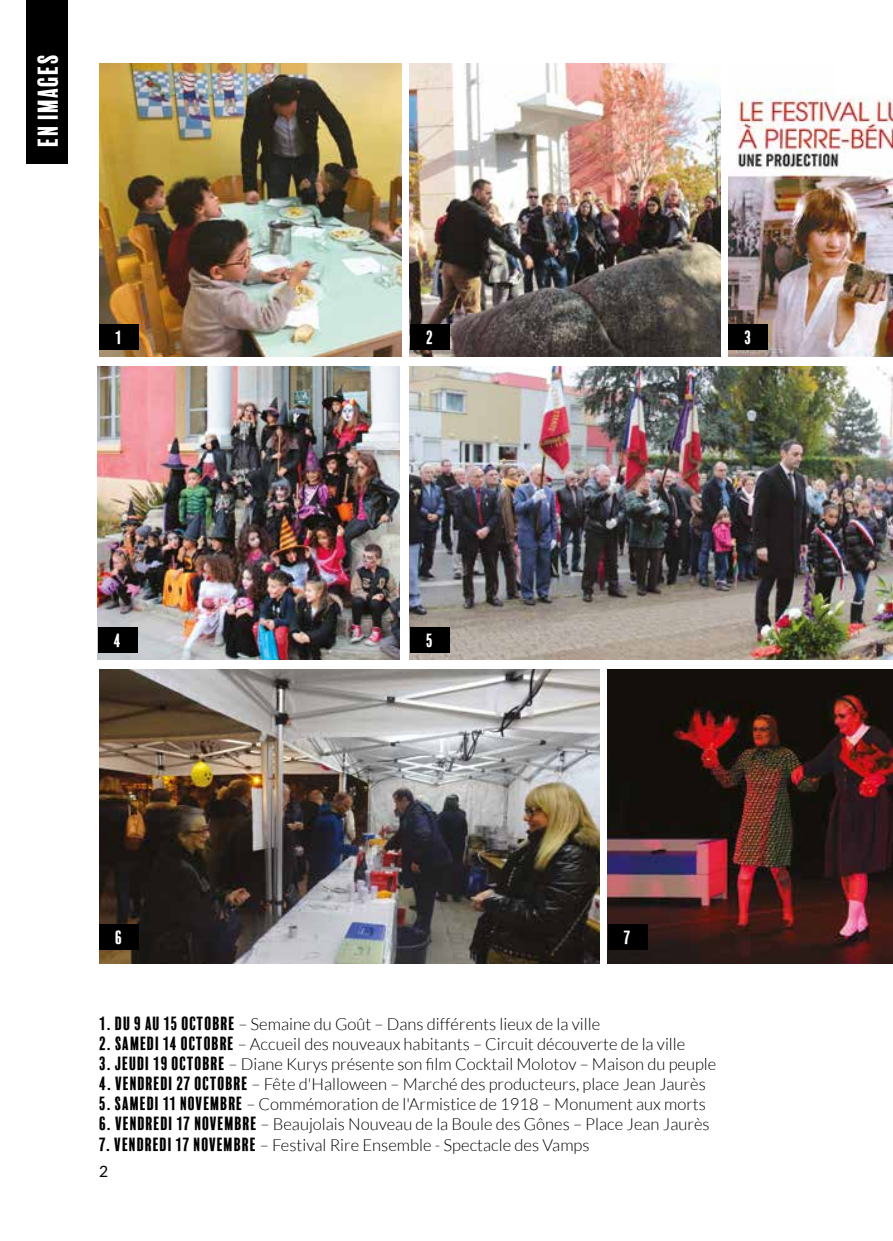
<style>
.page{position:relative;width:893px;height:1241px;background:#fff}
.page>*{position:absolute;margin:0;border:0;box-sizing:border-box;transform-origin:0 0}
.t1{font:26.25px "Balboa Plus Fill";color:#fff}
.t2{font:17.5px "Balboa Plus Fill";color:#fff}
.t3{font:300 16.62px "Lato";color:#000}
.t4{font:15.75px "Lato";color:#000}
.s1{font-family:"Balboa Plus Fill";font-weight:400;font-size:17.5px}
</style>
<div class="page">
<img style="left:608px;top:669px;width:285px;height:293px">
<img style="left:99px;top:63px;width:302px;height:293px">
<img style="left:410px;top:63px;width:311px;height:293px">
<img style="left:98px;top:366px;width:302px;height:293px">
<img style="left:99px;top:669px;width:500px;height:293px">
<div style="left:26px;top:0;width:42px;height:164px;background:#000"></div>
<div style="left:99px;top:324px;width:40px;height:25px;background:#000"></div>
<div style="left:410px;top:324px;width:40px;height:25px;background:#000"></div>
<div style="left:98px;top:627px;width:39px;height:25px;background:#000"></div>
<div style="left:99px;top:923px;width:40px;height:26px;background:#000"></div>
<div style="left:608px;top:923px;width:39px;height:25px;background:#000"></div>
<img style="left:729px;top:88px;width:164px;height:268px">
<div style="left:729px;top:324px;width:39px;height:25px;background:#000"></div>
<img style="left:410px;top:366px;width:483px;height:293px">
<div style="left:410px;top:627px;width:40px;height:25px;background:#000"></div>
<div style="left:836px;top:64px;width:57px;height:31px;background:#fff"></div>
<h1 class="t1" style="left:33px;top:147px;width:95px;rotate:-90deg">EN IMAGES</h1>
<p class="t2" style="left:115px;top:328px;width:9px">1</p>
<p class="t2" style="left:426px;top:328px;width:9px">2</p>
<p class="t2" style="left:745px;top:328px;width:9px">3</p>
<p class="t2" style="left:114px;top:631px;width:9px">4</p>
<p class="t2" style="left:426px;top:631px;width:9px">5</p>
<p class="t2" style="left:115px;top:927px;width:9px">6</p>
<p class="t2" style="left:624px;top:927px;width:9px">7</p>
<p class="t3" style="left:99px;top:1014px;width:502px"><span class="s1">1. DU 9 AU 15 OCTOBRE</span> – Semaine du Goût – Dans différents lieux de la ville</p>
<p class="t3" style="left:99px;top:1034px;width:588px"><span class="s1">2. SAMEDI 14 OCTOBRE</span> – Accueil des nouveaux habitants – Circuit découverte de la ville</p>
<p class="t3" style="left:99px;top:1054px;width:619px"><span class="s1">3. JEUDI 19 OCTOBRE</span> – Diane Kurys présente son film Cocktail Molotov – Maison du peuple</p>
<p class="t3" style="left:99px;top:1074px;width:608px"><span class="s1">4. VENDREDI 27 OCTOBRE</span> – Fête d'Halloween – Marché des producteurs, place Jean Jaurès</p>
<p class="t3" style="left:99px;top:1095px;width:608px"><span class="s1">5. SAMEDI 11 NOVEMBRE</span> – Commémoration de l'Armistice de 1918 – Monument aux morts</p>
<p class="t3" style="left:99px;top:1115px;width:612px"><span class="s1">6. VENDREDI 17 NOVEMBRE</span> – Beaujolais Nouveau de la Boule des Gônes – Place Jean Jaurès</p>
<p class="t3" style="left:99px;top:1135px;width:492px"><span class="s1">7. VENDREDI 17 NOVEMBRE</span> – Festival Rire Ensemble - Spectacle des Vamps</p>
<p class="t4" style="left:99px;top:1159px;width:11px">2</p>
</div>
